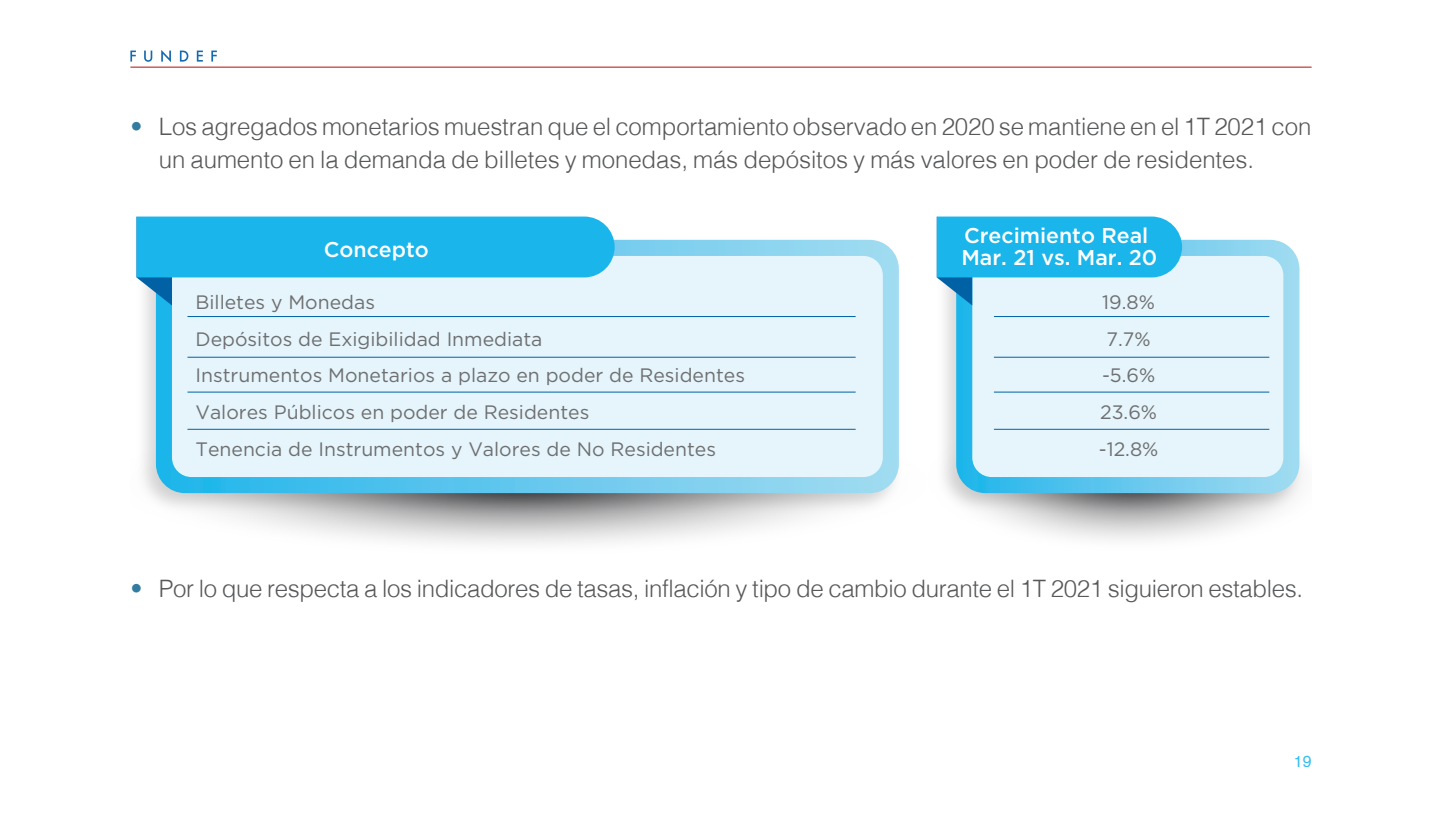
<style>
.page{position:relative;width:1442px;height:818px;background:#fff}
.page>*{position:absolute;margin:0;border:0;box-sizing:border-box;transform-origin:0 0}
.TEXTO{font:300 24px/33px "Helvetica";letter-spacing:-.005em;color:#57585a}
.t1{font:500 21.4px "Gotham";color:#fff}
.t2{font:19.4px/36.8px "Gotham";color:#6e6f71}
.t3{font:16px "Helvetica";color:#00aeef}
.s1{color:#337ca1}
</style>
<div class="page">
<svg style="left:130px;top:51px;width:6px;height:11px"></svg>
<svg style="left:144px;top:51px;width:8px;height:11px"></svg>
<svg style="left:161px;top:50px;width:10px;height:12px"></svg>
<svg style="left:180px;top:51px;width:8px;height:11px"></svg>
<svg style="left:197px;top:51px;width:6px;height:11px"></svg>
<svg style="left:211px;top:51px;width:6px;height:11px"></svg>
<hr style="left:130px;top:67px;width:1181px;height:1px;background:#b00d15">
<svg style="left:1000px;top:518px;width:259px;height:22px"></svg>
<svg style="left:239px;top:518px;width:559px;height:26px"></svg>
<img style="left:936px;top:230px;width:366px;height:288px">
<svg style="left:956px;top:240px;width:343px;height:253px;background:#6fcced"></svg>
<div style="left:972px;top:256px;width:311px;height:221px;background:#e5f5fb;border-radius:19px"></div>
<svg style="left:937px;top:216px;width:245px;height:89px"></svg>
<img style="left:143px;top:239px;width:746px;height:279px">
<svg style="left:156px;top:240px;width:743px;height:253px;background:#6ecbee"></svg>
<div style="left:172px;top:256px;width:711px;height:221px;background:#e5f5fb;border-radius:19px"></div>
<svg style="left:136px;top:216px;width:479px;height:89px"></svg>
<hr style="left:187px;top:357px;width:668px;height:1px;background:#0062a5">
<hr style="left:187px;top:391px;width:668px;height:1px;background:#0062a5">
<hr style="left:187px;top:429px;width:668px;height:1px;background:#0062a5">
<hr style="left:187px;top:316px;width:668px;height:1px;background:#0062a5">
<hr style="left:994px;top:357px;width:275px;height:1px;background:#0062a5">
<hr style="left:994px;top:391px;width:275px;height:1px;background:#0062a5">
<hr style="left:994px;top:429px;width:275px;height:1px;background:#0062a5">
<hr style="left:994px;top:316px;width:275px;height:1px;background:#0062a5">
<p class="TEXTO" style="left:159px;top:108px;width:1154px;text-indent:-28px"><span class="s1">•</span> Los agregados monetarios muestran que el comportamiento observado en 2020 se mantiene en el 1T 2021 con un aumento en la demanda de billetes y monedas, más depósitos y más valores en poder de residentes.</p>
<p class="t1" style="left:964px;top:222px;width:186px">Crecimiento Real</p>
<p class="t1" style="left:324px;top:235px;width:107px">Concepto</p>
<p class="t1" style="left:961px;top:243px;width:197px">Mar. 21 vs. Mar. 20</p>
<p class="t2" style="left:195px;top:283px;width:551px">Billetes y Monedas<br>Depósitos de Exigibilidad Inmediata<br>Instrumentos Monetarios a plazo en poder de Residentes Valores Públicos en poder de Residentes<br>Tenencia de Instrumentos y Valores de No Residentes</p>
<p class="t2" style="left:1099px;top:283px;width:61px;text-align:center">19.8%<br>7.7% -5.6%<br>23.6% -12.8%</p>
<p class="TEXTO" style="left:130px;top:570px;width:1174px"><span class="s1">•</span> Por lo que respecta a los indicadores de tasas, inflación y tipo de cambio durante el 1T 2021 siguieron estables.</p>
<p class="t3" style="left:1294px;top:748px;width:19px">19</p>
</div>
